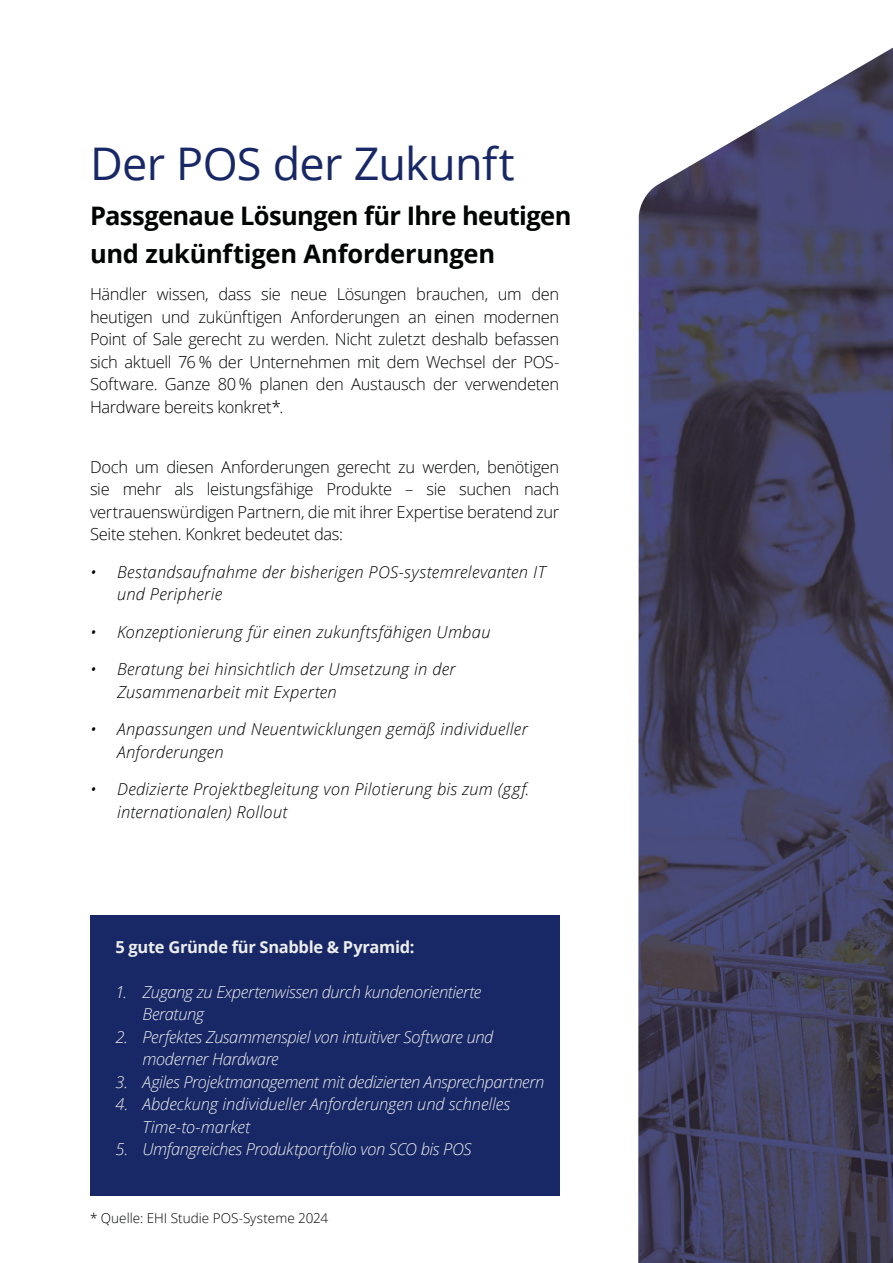
<style>
.page{position:relative;width:893px;height:1263px;background:#fff}
.page>*{position:absolute;margin:0;border:0;box-sizing:border-box;transform-origin:0 0}
.t1{font:45px "Open Sans";letter-spacing:-.015em;color:#182866}
.t2{font:700 25.5px/37.5px "Open Sans";letter-spacing:-.02em;color:#010202}
.t3{font:300 16.5px/22.5px "Open Sans";letter-spacing:-.02em;color:#010202;text-align:justify}
.t4{font:italic 300 16.5px/22.5px "Open Sans";letter-spacing:.015em;color:#010202}
.t5{font:italic 300 16.5px/22.5px "Open Sans";letter-spacing:-.025em;color:#ededed}
.t6{font:italic 300 16.5px/22.5px "Open Sans";letter-spacing:-.005em;color:#ededed}
.t7{font:700 16.5px "Open Sans";letter-spacing:-.02em;color:#ededed}
.t8{font:300 13.5px "Open Sans";letter-spacing:.005em;color:#010202}
</style>
<div class="page">
<img style="left:791px;top:48px;width:102px;height:1215px">
<img style="left:689px;top:107px;width:102px;height:1156px">
<img style="left:638px;top:166px;width:51px;height:1097px">
<div style="left:90px;top:915px;width:469px;height:281px;background:#182866"></div>
<h1 class="t1" style="left:90px;top:133px;width:426px">Der POS der Zukunft</h1>
<h2 class="t2" style="left:90px;top:196px;width:483px">Passgenaue Lösungen für Ihre heutigen und zukünftigen Anforderungen</h2>
<p class="t3" style="left:90px;top:282px;width:471px">Händler wissen, dass sie neue Lösungen brauchen, um den heutigen und zukünftigen Anforderungen an einen modernen Point of Sale gerecht zu werden. Nicht zuletzt deshalb befassen sich aktuell 76 % der Unternehmen mit dem Wechsel der POS-Software. Ganze 80 % planen den Austausch der verwendeten Hardware bereits konkret*.</p>
<p class="t3" style="left:90px;top:455px;width:471px">Doch um diesen Anforderungen gerecht zu werden, benötigen sie mehr als leistungsfähige Produkte – sie suchen nach vertrauenswürdigen Partnern, die mit ihrer Expertise beratend zur Seite stehen. Konkret bedeutet das:</p>
<p class="t4" style="left:117px;top:560px;width:430px;text-indent:-27px">• Bestandsaufnahme der bisherigen POS-systemrelevanten IT und Peripherie</p>
<p class="t4" style="left:90px;top:620px;width:402px">• Konzeptionierung für einen zukunftsfähigen Umbau</p>
<p class="t4" style="left:117px;top:657px;width:340px;text-indent:-27px">• Beratung bei hinsichtlich der Umsetzung in der<br>Zusammenarbeit mit Experten</p>
<p class="t4" style="left:117px;top:717px;width:412px;text-indent:-27px">• Anpassungen und Neuentwicklungen gemäß individueller<br>Anforderungen</p>
<p class="t4" style="left:117px;top:777px;width:414px;text-indent:-27px">• Dedizierte Projektbegleitung von Pilotierung bis zum (ggf. internationalen) Rollout</p>
<p class="t7" style="left:116px;top:935px;width:301px">5 gute Gründe für Snabble &amp; Pyramid:</p>
<p class="t5" style="left:143px;top:980px;width:340px;text-indent:-27px">1. Zugang zu Expertenwissen durch kundenorientierte<br>Beratung</p>
<p class="t5" style="left:143px;top:1025px;width:352px;text-indent:-27px">2. Perfektes Zusammenspiel von intuitiver Software und moderner Hardware</p>
<p class="t5" style="left:116px;top:1070px;width:430px">3. Agiles Projektmanagement mit dedizierten Ansprechpartnern</p>
<p class="t6" style="left:143px;top:1092px;width:369px;text-indent:-27px">4. Abdeckung individueller Anforderungen und schnelles<br>Time-to-market</p>
<p class="t5" style="left:116px;top:1137px;width:358px">5. Umfangreiches Produktportfolio von SCO bis POS</p>
<p class="t8" style="left:90px;top:1208px;width:240px">* Quelle: EHI Studie POS-Systeme 2024</p>
</div>
